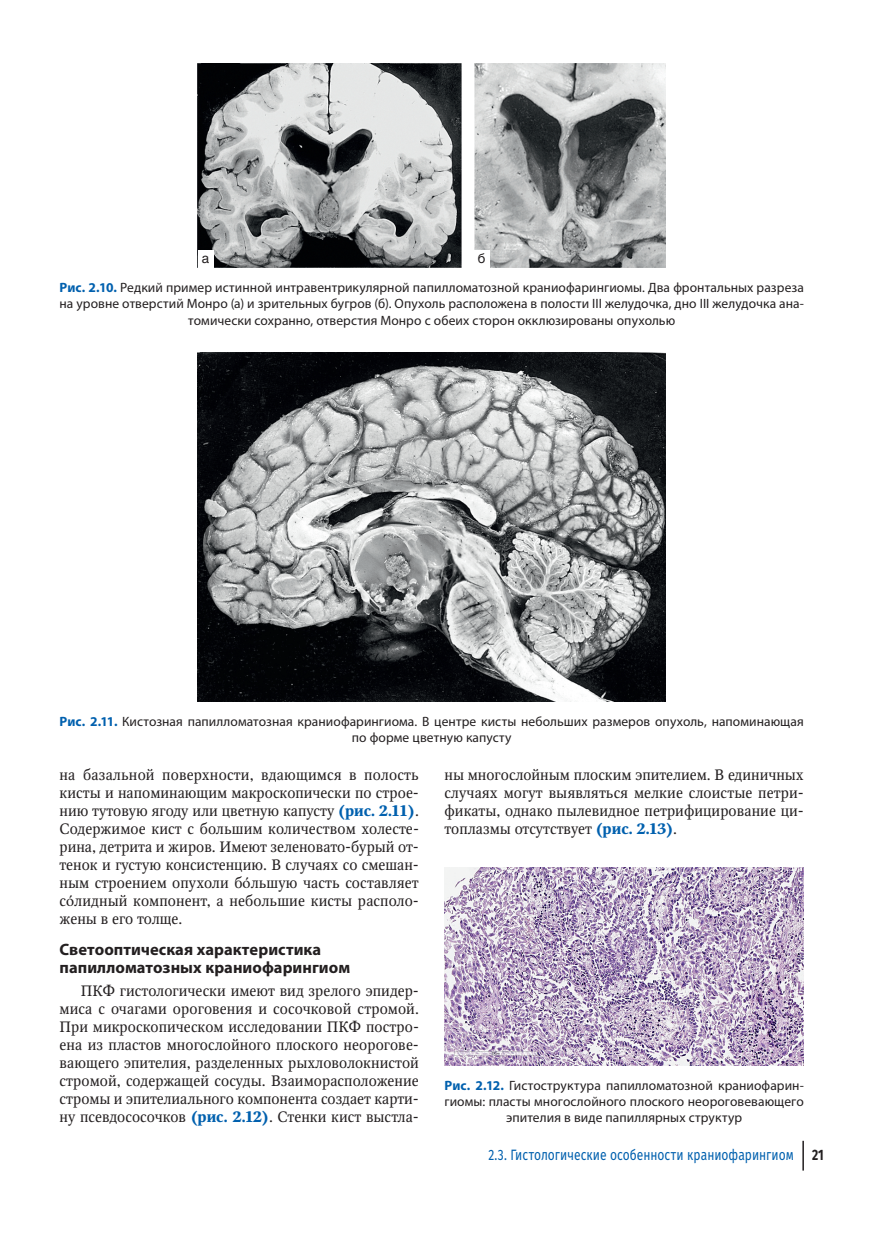
<style>
.page{position:relative;width:872px;height:1234px;background:#fff}
.page>*{position:absolute;margin:0;border:0;box-sizing:border-box;transform-origin:0 0}
.t1{font:700 16.5px/18px "Myriad Pro";color:#231f20}
.t2{font:15px/18px "Octava C";color:#231f20;text-align:justify}
.t3{font:15px "Fira Sans";color:#0160ae;scale:.8 1}
.t4{font:13.5px/16.2px "Myriad Pro";letter-spacing:.005em;color:#231f20;text-align:center}
.t5{font:13.5px "Helios";color:#231f20}
.s1{font-weight:700;color:#0160ae}
.s2{font-family:"Newton"}
.s3{font-weight:700;color:#231f20}
</style>
<div class="page">
<hr style="left:802px;top:1140px;width:2px;height:30px;background:#231f20">
<img style="left:198px;top:64px;width:467px;height:203px">
<div style="left:198px;top:250px;width:15px;height:17px;background:#fff"></div>
<div style="left:474px;top:250px;width:15px;height:17px;background:#fff"></div>
<img style="left:198px;top:353px;width:467px;height:348px">
<img style="left:444px;top:867px;width:360px;height:198px">
<p class="t5" style="left:202px;top:250px;width:9px">а</p>
<p class="t5" style="left:478px;top:250px;width:9px">б</p>
<p class="t4" style="left:60px;top:279px;width:746px"><span class="s1">Рис. 2.10.</span> Редкий пример истинной интравентрикулярной папилломатозной краниофарингиомы. Два фронтальных разреза на уровне отверстий Монро (а) и зрительных бугров (б). Опухоль расположена в полости III желудочка, дно III желудочка ана&shy;томически сохранно, отверстия Монро с обеих сторон окклюзированы опухолью</p>
<p class="t4" style="left:60px;top:713px;width:746px"><span class="s1">Рис. 2.11.</span> Кистозная папилломатозная краниофарингиома. В центре кисты небольших размеров опухоль, напоминающая по форме цветную капусту</p>
<p class="t2" style="left:60px;top:766px;width:361px">на базальной поверхности, вдающимся в полость кисты и напоминающим макроскопически по строе&shy;нию тутовую ягоду или цветную капусту <span class="s1">(рис. 2.11)</span>.<br>Содержимое кист с большим количеством холесте&shy;рина, детрита и жиров. Имеют зеленовато-бурый от&shy;тенок и густую консистенцию. В случаях со смешан&shy;ным строением опухоли б<span class="s2">о</span>льшую часть составляет с<span class="s2">о</span>лидный компонент, а небольшие кисты располо&shy;жены в его толще.</p>
<p class="t1" style="left:60px;top:940px;width:292px">Светооптическая характеристика папилломатозных краниофарингиом</p>
<p class="t2" style="left:60px;top:982px;width:361px;text-indent:21px">ПКФ гистологически имеют вид зрелого эпидер&shy;миса с очагами ороговения и сосочковой стромой.<br>При микроскопическом исследовании ПКФ постро&shy;ена из пластов многослойного плоского неорогове&shy;вающего эпителия, разделенных рыхловолокнистой стромой, содержащей сосуды. Взаиморасположение стромы и эпителиального компонента создает карти&shy;ну псевдососочков <span class="s1">(рис. 2.12)</span>. Стенки кист выстла-</p>
<p class="t2" style="left:444px;top:766px;width:361px">ны многослойным плоским эпителием. В единичных случаях могут выявляться мелкие слоистые петри&shy;фикаты, однако пылевидное петрифицирование ци&shy;топлазмы отсутствует <span class="s1">(рис. 2.13)</span>.</p>
<p class="t4" style="left:444px;top:1076px;width:361px"><span class="s1">Рис. 2.12.</span> Гистоструктура папилломатозной краниофарин&shy;гиомы: пласты многослойного плоского неороговевающего эпителия в виде папиллярных структур</p>
<p class="t3" style="left:488px;top:1143px;width:421px">2.3. Гистологические особенности краниофарингиом <span class="s3">21</span></p>
</div>
